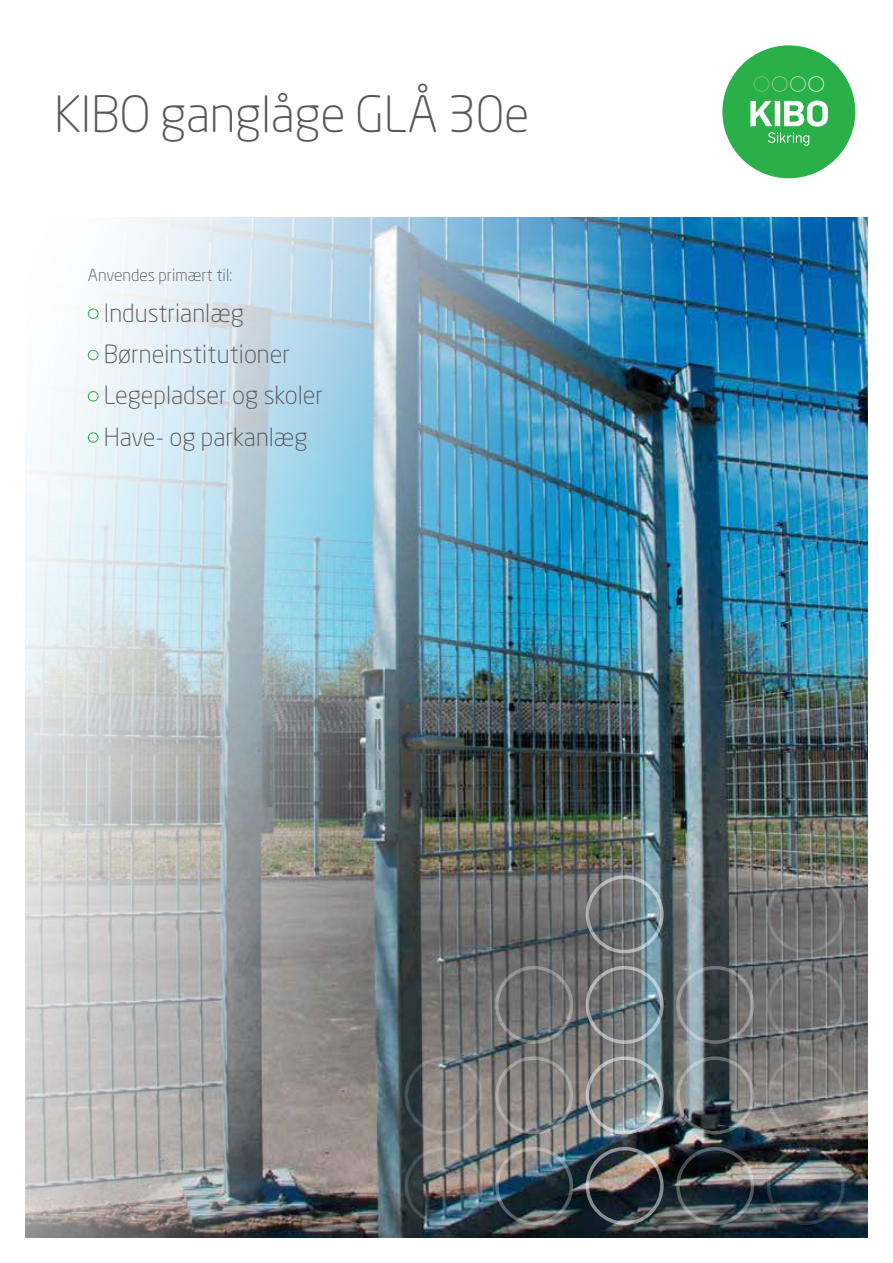
<style>
.page{position:relative;width:893px;height:1263px;background:#fff}
.page>*{position:absolute;margin:0;border:0;box-sizing:border-box;transform-origin:0 0}
.t1{font:300 49.5px "Neo Sans Std";letter-spacing:-.01em;color:#57585a}
.t2{font:300 24.75px/41.2px "Neo Sans Std";color:#57585a}
.t3{font:300 16.5px "Neo Sans Std";color:#57585a}
</style>
<div class="page">
<img style="left:26px;top:218px;width:841px;height:1019px">
<div style="left:88px;top:309px;width:10px;height:10px;border:1px solid #2ab049;border-radius:50%"></div>
<div style="left:88px;top:350px;width:10px;height:10px;border:1px solid #2ab049;border-radius:50%"></div>
<div style="left:88px;top:391px;width:10px;height:10px;border:1px solid #2ab049;border-radius:50%"></div>
<div style="left:88px;top:432px;width:10px;height:11px;border:1px solid #2ab049;border-radius:50%"></div>
<div style="left:722px;top:45px;width:133px;height:133px;background:#2ab049;border-radius:50%"></div>
<svg style="left:750px;top:100px;width:78px;height:46px"></svg>
<svg style="left:754px;top:76px;width:70px;height:16px"></svg>
<img style="left:405px;top:1147px;width:78px;height:78px">
<img style="left:495px;top:1147px;width:78px;height:78px">
<svg style="left:495px;top:966px;width:78px;height:78px;background:#707172"></svg>
<svg style="left:405px;top:1056px;width:78px;height:78px;background:#747473"></svg>
<svg style="left:495px;top:1056px;width:78px;height:78px;background:#84817f"></svg>
<img style="left:586px;top:1147px;width:78px;height:78px">
<svg style="left:586px;top:966px;width:78px;height:78px;background:#757f83"></svg>
<img style="left:586px;top:1056px;width:78px;height:78px">
<img style="left:767px;top:1147px;width:78px;height:78px">
<svg style="left:767px;top:966px;width:78px;height:78px;background:#717172"></svg>
<svg style="left:767px;top:1056px;width:78px;height:78px;background:#85817e"></svg>
<svg style="left:767px;top:875px;width:78px;height:78px;background:#747373"></svg>
<img style="left:676px;top:1147px;width:78px;height:78px">
<svg style="left:676px;top:966px;width:78px;height:78px;background:#697073"></svg>
<img style="left:676px;top:1056px;width:78px;height:78px">
<svg style="left:586px;top:875px;width:78px;height:78px;background:#758083"></svg>
<h1 class="t1" style="left:54px;top:84px;width:477px">KIBO ganglåge GLÅ 30e</h1>
<p class="t3" style="left:88px;top:265px;width:146px">Anvendes primært til:</p>
<p class="t2" style="left:104px;top:292px;width:221px">Industrianlæg<br>Børneinstitutioner<br>Legepladser og skoler<br>Have- og parkanlæg</p>
</div>
